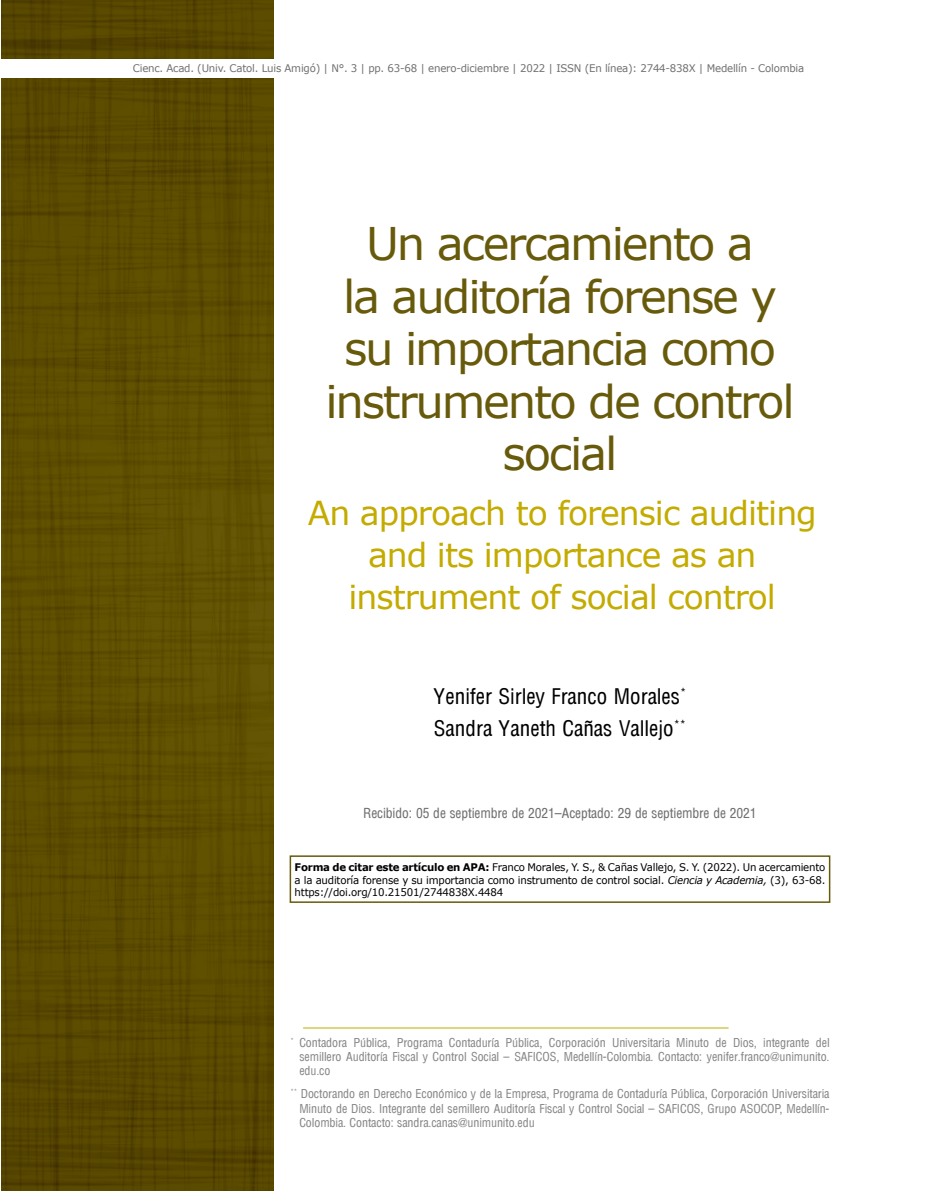
<style>
.page{position:relative;width:936px;height:1191px;background:#fff}
.page>*{position:absolute;margin:0;border:0;box-sizing:border-box;transform-origin:0 0}
.t1{font:45px/52.5px "Verdana";letter-spacing:-.05em;color:#685a0b;text-align:center}
.t2{font:33px/42px "Verdana";letter-spacing:-.03em;color:#c4ab00;text-align:center}
.t3{font:21px/31.5px "Arena Condensed";color:#000}
.t4{font:13.5px "Arena Condensed";letter-spacing:-.01em;color:#706f6f}
.t5{font:12px/14.4px "Arena Condensed";letter-spacing:-.01em;color:#878787;text-align:justify}
.t6{font:10.5px/12.6px "Verdana";letter-spacing:-.02em;color:#000;text-align:justify}
.t7{font:10.5px "Verdana";letter-spacing:-.02em;color:#706f6f}
.s1{font-weight:700}
.s2{font-style:italic}
</style>
<div class="page">
<img style="left:1px;top:0;width:272px;height:1191px">
<div style="left:1px;top:60px;width:934px;height:18px;background:#fff"></div>
<div style="left:289px;top:855px;width:541px;height:48px;border:2px solid #685a0b"></div>
<hr style="left:303px;top:1027px;width:425px;height:1px;background:#c4ab00">
<p class="t7" style="left:133px;top:61px;width:673px">Cienc. Acad. (Univ. Catol. Luis Amigó) | N°. 3 | pp. 63-68 | enero-diciembre | 2022 | ISSN (En línea): 2744-838X | Medellín - Colombia</p>
<h1 class="t1" style="left:325px;top:217px;width:470px">Un acercamiento a<br>la auditoría forense y su importancia como instrumento de control social</h1>
<h2 class="t2" style="left:308px;top:491px;width:510px">An approach to forensic auditing and its importance as an instrument of social control</h2>
<h3 class="t3" style="left:433px;top:681px;width:254px">Yenifer Sirley Franco Morales<sup>*<br></sup>Sandra Yaneth Cañas Vallejo<sup>**</sup></h3>
<p class="t4" style="left:363px;top:805px;width:395px">Recibido: 05 de septiembre de 2021–Aceptado: 29 de septiembre de 2021</p>
<p class="t6" style="left:294px;top:861px;width:532px"><span class="s1">Forma de citar este artículo en APA:</span> Franco Morales, Y. S., &amp; Cañas Vallejo, S. Y. (2022). Un acercamiento a la auditoría forense y su importancia como instrumento de control social. <span class="s2">Ciencia y Academia,</span> (3), 63-68. https://doi.org/10.21501/2744838X.4484</p>
<p class="t5" style="left:299px;top:1035px;width:531px;text-indent:-9px"><sup>*</sup> Contadora Pública, Programa Contaduría Pública, Corporación Universitaria Minuto de Dios, integrante del semillero Auditoría Fiscal y Control Social – SAFICOS, Medellín-Colombia. Contacto: yenifer.franco@unimunito. edu.co</p>
<p class="t5" style="left:299px;top:1087px;width:531px;text-indent:-9px"><sup>**</sup> Doctorando en Derecho Económico y de la Empresa, Programa de Contaduría Pública, Corporación Universitaria Minuto de Dios. Integrante del semillero Auditoría Fiscal y Control Social – SAFICOS, Grupo ASOCOP, Medellín-Colombia. Contacto: sandra.canas@unimunito.edu</p>
</div>
